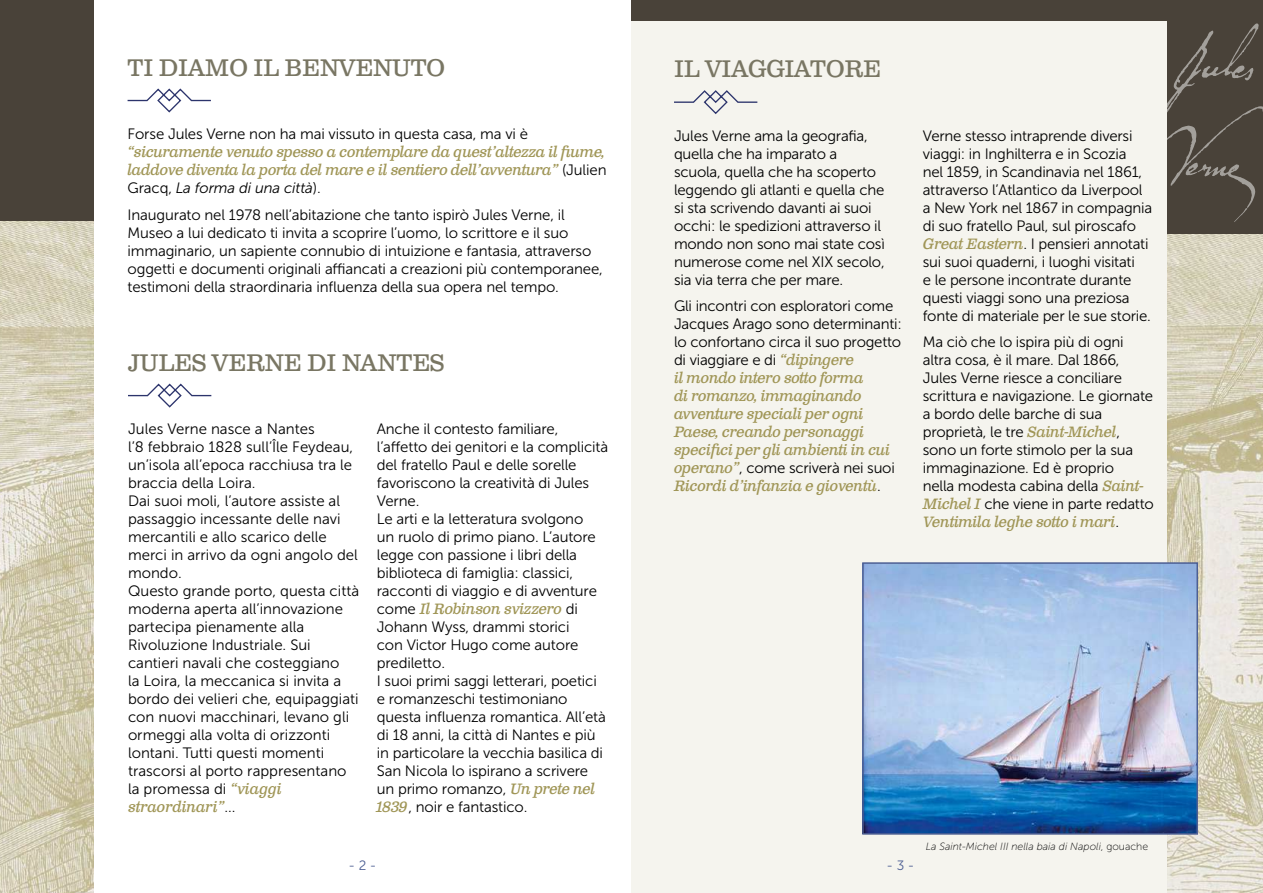
<style>
.page{position:relative;width:1263px;height:893px;background:#fff}
.page>*{position:absolute;margin:0;border:0;box-sizing:border-box;transform-origin:0 0}
.t1{font:24px "Clarendon Text Pro";color:#797663}
.t2{font:15px/18px "Museo Sans 300";letter-spacing:-.01em;color:#000}
.t3{font:italic 15px/18px "Clarendon Text Pro";letter-spacing:-.035em;color:#a09657}
.t4{font:13.5px "Museo Sans 300";color:#4d5f93}
.t5{font:italic 10.5px "Museo Sans 100";color:#000}
.s1{font-family:"Museo Sans 300";font-style:normal;color:#000}
.s2{font-style:italic}
.s3{font-family:"Clarendon Text Pro";font-style:italic;color:#a09657}
.s4{font-style:normal}
</style>
<div class="page">
<img style="left:1167px;top:234px;width:96px;height:659px">
<div style="left:631px;top:0;width:632px;height:234px;background:#494239"></div>
<svg style="left:1167px;top:23px;width:96px;height:199px"></svg>
<div style="left:631px;top:21px;width:536px;height:872px;background:#f5f4ee"></div>
<img style="left:0;top:221px;width:94px;height:672px">
<svg style="left:674px;top:90px;width:84px;height:24px"></svg>
<svg style="left:128px;top:383px;width:84px;height:25px"></svg>
<div style="left:0;top:0;width:94px;height:221px;background:#494239"></div>
<img style="left:865px;top:565px;width:330px;height:267px">
<div style="left:862px;top:562px;width:336px;height:273px;border:2px solid #4d5f93"></div>
<svg style="left:127px;top:88px;width:84px;height:25px"></svg>
<h1 class="t1" style="left:128px;top:54px;width:319px">TI DIAMO IL BENVENUTO</h1>
<h1 class="t1" style="left:674px;top:55px;width:208px">IL VIAGGIATORE</h1>
<p class="t2" style="left:128px;top:125px;width:402px">Forse Jules Verne non ha mai vissuto in questa casa, ma vi è</p>
<p class="t3" style="left:128px;top:143px;width:480px">“sicuramente venuto spesso a contemplare da quest’altezza il fiume, laddove diventa la porta del mare e il sentiero dell’avventura” <span class="s1">(Julien</span></p>
<p class="t2" style="left:128px;top:175px;width:439px;line-height:26.5px">Gracq, <span class="s2">La forma di una città</span>).<br>Inaugurato nel 1978 nell’abitazione che tanto ispirò Jules Verne, il</p>
<p class="t2" style="left:128px;top:224px;width:477px">Museo a lui dedicato ti invita a scoprire l’uomo, lo scrittore e il suo immaginario, un sapiente connubio di intuizione e fantasia, attraverso oggetti e documenti originali affiancati a creazioni più contemporanee, testimoni della straordinaria influenza della sua opera nel tempo.</p>
<h1 class="t1" style="left:128px;top:348px;width:318px">JULES VERNE DI NANTES</h1>
<p class="t2" style="left:128px;top:420px;width:233px">Jules Verne nasce a Nantes<br>l’8 febbraio 1828 sull’Île Feydeau, un’isola all’epoca racchiusa tra le braccia della Loira.<br>Dai suoi moli, l’autore assiste al passaggio incessante delle navi mercantili e allo scarico delle merci in arrivo da ogni angolo del mondo.<br>Questo grande porto, questa città moderna aperta all’innovazione partecipa pienamente alla<br>Rivoluzione Industriale. Sui cantieri navali che costeggiano<br>la Loira, la meccanica si invita a bordo dei velieri che, equipaggiati con nuovi macchinari, levano gli ormeggi alla volta di orizzonti lontani. Tutti questi momenti trascorsi al porto rappresentano la promessa di <span class="s3">“viaggi</span></p>
<p class="t3" style="left:128px;top:798px;width:109px">straordinari”<span class="s1">...</span></p>
<p class="t2" style="left:377px;top:420px;width:233px">Anche il contesto familiare, l’affetto dei genitori e la complicità del fratello Paul e delle sorelle favoriscono la creatività di Jules<br>Verne.<br>Le arti e la letteratura svolgono<br>un ruolo di primo piano. L’autore legge con passione i libri della biblioteca di famiglia: classici, racconti di viaggio e di avventure</p>
<p class="t3" style="left:377px;top:600px;width:203px"><span class="s1">come</span> Il Robinson svizzero <span class="s1">di</span></p>
<p class="t2" style="left:377px;top:618px;width:231px">Johann Wyss, drammi storici<br>con Victor Hugo come autore prediletto.<br>I suoi primi saggi letterari, poetici e romanzeschi testimoniano questa influenza romantica. All’età di 18 anni, la città di Nantes e più in particolare la vecchia basilica di<br>San Nicola lo ispirano a scrivere un primo romanzo, <span class="s3">Un prete nel<br>1839</span>, noir e fantastico.</p>
<p class="t2" style="left:674px;top:127px;width:212px">Jules Verne ama la geografia, quella che ha imparato a scuola, quella che ha scoperto leggendo gli atlanti e quella che si sta scrivendo davanti ai suoi occhi: le spedizioni attraverso il mondo non sono mai state così numerose come nel XIX secolo, sia via terra che per mare.</p>
<p class="t2" style="left:674px;top:297px;width:229px">Gli incontri con esploratori come Jacques Arago sono determinanti: lo confortano circa il suo progetto di viaggiare e di <span class="s3">“dipingere</span></p>
<p class="t3" style="left:674px;top:369px;width:218px">il mondo intero sotto forma<br>di romanzo, immaginando avventure speciali per ogni<br>Paese, creando personaggi specifici per gli ambienti in cui</p>
<p class="t2" style="left:674px;top:459px;width:222px"><span class="s3">operano”</span>, come scriverà nei suoi</p>
<p class="t3" style="left:674px;top:477px;width:208px">Ricordi d’infanzia e gioventù<span class="s1">.</span></p>
<p class="t2" style="left:923px;top:127px;width:231px">Verne stesso intraprende diversi viaggi: in Inghilterra e in Scozia<br>nel 1859, in Scandinavia nel 1861, attraverso l’Atlantico da Liverpool a New York nel 1867 in compagnia di suo fratello Paul, sul piroscafo <span class="s3">Great Eastern</span>. I pensieri annotati sui suoi quaderni, i luoghi visitati<br>e le persone incontrate durante questi viaggi sono una preziosa fonte di materiale per le sue storie.</p>
<p class="t2" style="left:923px;top:333px;width:233px">Ma ciò che lo ispira più di ogni altra cosa, è il mare. Dal 1866,<br>Jules Verne riesce a conciliare scrittura e navigazione. Le giornate a bordo delle barche di sua proprietà, le tre <span class="s3">Saint-Michel</span>, sono un forte stimolo per la sua immaginazione. Ed è proprio<br>nella modesta cabina della <span class="s3">Saint-<br>Michel I</span> che viene in parte redatto</p>
<p class="t3" style="left:923px;top:513px;width:198px">Ventimila leghe sotto i mari<span class="s1">.</span></p>
<p class="t4" style="left:348px;top:858px;width:30px">- 2 -</p>
<p class="t4" style="left:886px;top:858px;width:30px">- 3 -</p>
<p class="t5" style="left:926px;top:841px;width:224px">La Saint-Michel III nella baia di Napoli<span class="s4">, gouache</span></p>
</div>
